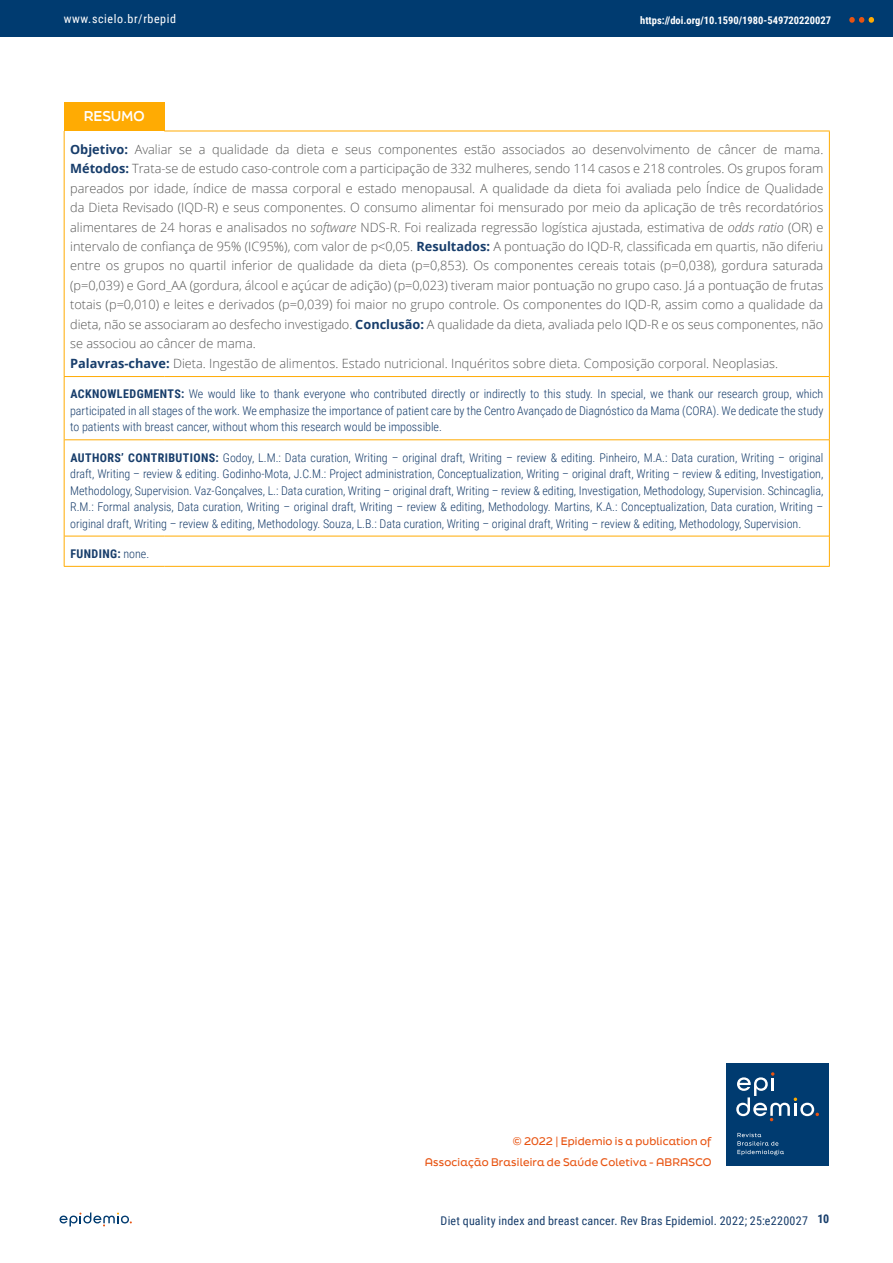
<style>
.page{position:relative;width:893px;height:1263px;background:#fff}
.page>*{position:absolute;margin:0;border:0;box-sizing:border-box;transform-origin:0 0}
.t1{font:700 13.5px "Final Six";letter-spacing:-.01em;color:#fff}
.t2{font:300 12.75px/19.5px "Open Sans";color:#575756}
.t3{font:300 12px/16.5px "Roboto Condensed";color:#173d6b;text-align:justify}
.t4{font:12px "Roboto Condensed";letter-spacing:.02em;color:#173d6b}
.t5{font:12px "Roboto Condensed";letter-spacing:.05em;color:#fff}
.t6{font:700 12px "Roboto Condensed";letter-spacing:.035em;color:#173d6b}
.t7{font:500 10.5px/21px "Final Six";letter-spacing:.015em;color:#e85412;text-align:right}
.t8{font:700 10.5px "Roboto Condensed";color:#fff}
.s1{font-weight:700;color:#173d6b}
.s2{font-style:italic}
.s3{font-weight:700}
.s4{font-weight:300}
</style>
<div class="page">
<div style="left:0;top:0;width:893px;height:36px;background:#003b70"></div>
<svg style="left:849px;top:17px;width:25px;height:6px"></svg>
<svg style="left:60px;top:1212px;width:72px;height:14px"></svg>
<div style="left:726px;top:1063px;width:103px;height:103px;background:#003b70"></div>
<svg style="left:737px;top:1133px;width:47px;height:22px"></svg>
<svg style="left:736px;top:1072px;width:83px;height:49px"></svg>
<div style="left:64px;top:103px;width:100px;height:28px;background:#ffab03"></div>
<hr style="left:64px;top:131px;width:1px;height:245px;background:#ffab03">
<hr style="left:164px;top:131px;width:666px;height:1px;background:#ffab03">
<hr style="left:829px;top:131px;width:1px;height:245px;background:#ffab03">
<hr style="left:64px;top:377px;width:1px;height:63px;background:#ffab03">
<hr style="left:64px;top:440px;width:1px;height:96px;background:#ffab03">
<hr style="left:64px;top:536px;width:1px;height:30px;background:#ffab03">
<hr style="left:829px;top:377px;width:1px;height:63px;background:#ffab03">
<hr style="left:829px;top:440px;width:1px;height:96px;background:#ffab03">
<hr style="left:829px;top:536px;width:1px;height:30px;background:#ffab03">
<hr style="left:64px;top:376px;width:100px;height:1px;background:#ffab03">
<hr style="left:164px;top:376px;width:666px;height:1px;background:#ffab03">
<hr style="left:65px;top:439px;width:99px;height:1px;background:#ffab03">
<hr style="left:164px;top:439px;width:665px;height:1px;background:#ffab03">
<hr style="left:65px;top:536px;width:99px;height:1px;background:#ffab03">
<hr style="left:164px;top:536px;width:665px;height:1px;background:#ffab03">
<hr style="left:64px;top:566px;width:100px;height:1px;background:#ffab03">
<hr style="left:164px;top:566px;width:666px;height:1px;background:#ffab03">
<p class="t5" style="left:64px;top:10px;width:114px">www.scielo.br/rbepid</p>
<p class="t8" style="left:640px;top:12px;width:192px">https://doi.org/10.1590/1980-549720220027</p>
<p class="t1" style="left:84px;top:106px;width:62px">RESUMO</p>
<p class="t2" style="left:70px;top:139px;width:755px"><span class="s1">Objetivo:</span> Avaliar se a qualidade da dieta e seus componentes estão associados ao desenvolvimento de câncer de mama.<br><span class="s1">Métodos:</span> Trata-se de estudo caso-controle com a participação de 332 mulheres, sendo 114 casos e 218 controles. Os grupos foram pareados por idade, índice de massa corporal e estado menopausal. A qualidade da dieta foi avaliada pelo Índice de Qualidade da Dieta Revisado (IQD-R) e seus componentes. O consumo alimentar foi mensurado por meio da aplicação de três recordatórios alimentares de 24 horas e analisados no <span class="s2">software</span> NDS-R. Foi realizada regressão logística ajustada, estimativa de <span class="s2">odds ratio</span> (OR) e intervalo de confiança de 95% (IC95%), com valor de p&lt;0,05. <span class="s1">Resultados:</span> A pontuação do IQD-R, classificada em quartis, não diferiu entre os grupos no quartil inferior de qualidade da dieta (p=0,853). Os componentes cereais totais (p=0,038), gordura saturada (p=0,039) e Gord_AA (gordura, álcool e açúcar de adição) (p=0,023) tiveram maior pontuação no grupo caso. Já a pontuação de frutas totais (p=0,010) e leites e derivados (p=0,039) foi maior no grupo controle. Os componentes do IQD-R, assim como a qualidade da dieta, não se associaram ao desfecho investigado. <span class="s1">Conclusão:</span> A qualidade da dieta, avaliada pelo IQD-R e os seus componentes, não se associou ao câncer de mama.<br><span class="s1">Palavras-chave:</span> Dieta. Ingestão de alimentos. Estado nutricional. Inquéritos sobre dieta. Composição corporal. Neoplasias.</p>
<p class="t3" style="left:70px;top:385px;width:755px"><span class="s3">ACKNOWLEDGMENTS:</span> We would like to thank everyone who contributed directly or indirectly to this study. In special, we thank our research group, which participated in all stages of the work. We emphasize the importance of patient care by the Centro Avançado de Diagnóstico da Mama (CORA). We dedicate the study to patients with breast cancer, without whom this research would be impossible.</p>
<p class="t3" style="left:70px;top:449px;width:755px"><span class="s3">AUTHORS’ CONTRIBUTIONS:</span> Godoy, L.M.: Data curation, Writing – original draft, Writing – review &amp; editing. Pinheiro, M.A.: Data curation, Writing – original draft, Writing – review &amp; editing. Godinho-Mota, J.C.M.: Project administration, Conceptualization, Writing – original draft, Writing – review &amp; editing, Investigation, Methodology, Supervision. Vaz-Gonçalves, L.: Data curation, Writing – original draft, Writing – review &amp; editing, Investigation, Methodology, Supervision. Schincaglia, R.M.: Formal analysis, Data curation, Writing – original draft, Writing – review &amp; editing, Methodology. Martins, K.A.: Conceptualization, Data curation, Writing – original draft, Writing – review &amp; editing, Methodology. Souza, L.B.: Data curation, Writing – original draft, Writing – review &amp; editing, Methodology, Supervision.</p>
<p class="t6" style="left:70px;top:545px;width:80px">FUNDING: <span class="s4">none.</span></p>
<p class="t7" style="left:425px;top:1130px;width:288px">© 2022 | Epidemio is a publication of<br>Associação Brasileira de Saúde Coletiva - ABRASCO</p>
<p class="t4" style="left:441px;top:1212px;width:390px">Diet quality index and breast cancer. Rev Bras Epidemiol. 2022; 25:e220027 <span class="s3">10</span></p>
</div>
